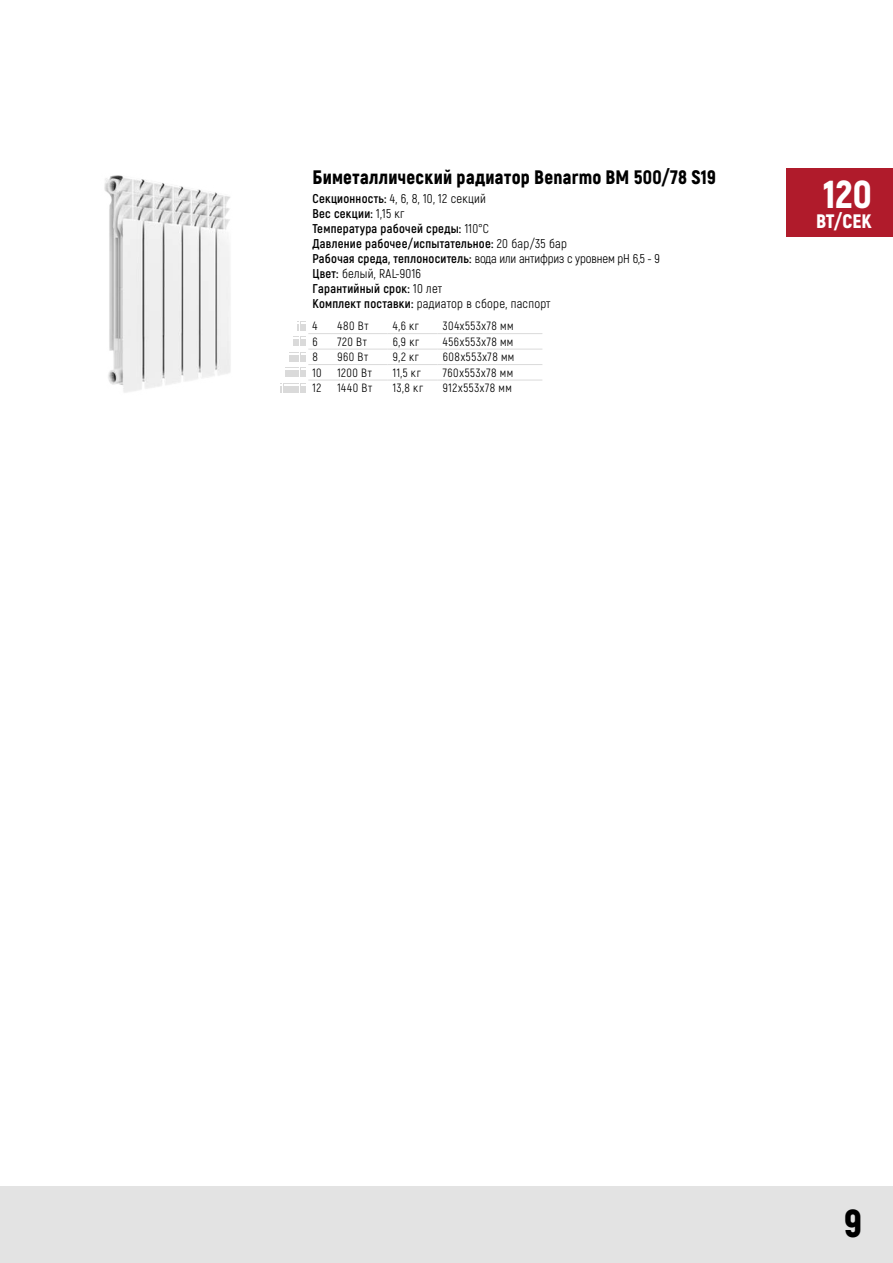
<style>
.page{position:relative;width:893px;height:1263px;background:#fff}
.page>*{position:absolute;margin:0;border:0;box-sizing:border-box;transform-origin:0 0}
.heat_r{font:900 39px "Akrobat";color:#fff}
.t1{font:900 39px "Akrobat";color:#000}
.t2{font:900 19.5px "Akrobat";letter-spacing:.015em;color:#000}
.heat_r-2{font:900 19.5px "Akrobat";color:#fff}
.atributes{font:700 12.75px "Akrobat";letter-spacing:.02em;color:#000}
.atributes-2{font:12.75px "Akrobat";letter-spacing:.02em;color:#000}
.atributes-3{font:12.75px "Akrobat";letter-spacing:-.01em;color:#000}
.t3{font:12px "Akrobat";letter-spacing:.055em;color:#000}
.s1{font-weight:700}
.s2{font-weight:400}
</style>
<div class="page">
<div style="left:0;top:1186px;width:893px;height:77px;background:#e3e3e3"></div>
<hr style="left:332px;top:333px;width:55px;height:1px;background:#dadada">
<hr style="left:387px;top:333px;width:50px;height:1px;background:#dadada">
<hr style="left:437px;top:333px;width:105px;height:1px;background:#dadada">
<hr style="left:332px;top:349px;width:55px;height:1px;background:#dadada">
<hr style="left:387px;top:349px;width:50px;height:1px;background:#dadada">
<hr style="left:437px;top:349px;width:105px;height:1px;background:#dadada">
<hr style="left:332px;top:364px;width:55px;height:1px;background:#dadada">
<hr style="left:387px;top:364px;width:50px;height:1px;background:#dadada">
<hr style="left:437px;top:364px;width:105px;height:1px;background:#dadada">
<hr style="left:332px;top:380px;width:55px;height:1px;background:#dadada">
<hr style="left:387px;top:380px;width:50px;height:1px;background:#dadada">
<hr style="left:437px;top:380px;width:105px;height:1px;background:#dadada">
<img style="left:104px;top:175px;width:127px;height:218px">
<div style="left:787px;top:168px;width:106px;height:68px;background:#b01b2b"></div>
<svg style="left:281px;top:321px;width:51px;height:72px"></svg>
<p class="t2" style="left:313px;top:165px;width:405px">Биметаллический радиатор Benarmo BM 500/78 S19</p>
<p class="atributes-2" style="left:313px;top:191px;width:175px"><span class="s1">Секционность:</span> 4, 6, 8, 10, 12 секций</p>
<p class="atributes" style="left:313px;top:206px;width:94px">Вес секции: <span class="s2">1,15 кг</span></p>
<p class="atributes" style="left:313px;top:221px;width:178px">Температура рабочей среды: <span class="s2">110°С</span></p>
<p class="atributes" style="left:313px;top:236px;width:256px">Давление рабочее/испытательное: <span class="s2">20 бар/35 бар</span></p>
<p class="atributes-3" style="left:313px;top:251px;width:349px"><span class="s1">Рабочая среда, теплоноситель:</span> вода или антифриз с уровнем рН 6,5 - 9</p>
<p class="atributes-2" style="left:313px;top:266px;width:110px"><span class="s1">Цвет:</span> белый, RAL-9016</p>
<p class="atributes" style="left:313px;top:281px;width:131px">Гарантийный срок: <span class="s2">10 лет</span></p>
<p class="atributes-2" style="left:313px;top:296px;width:240px"><span class="s1">Комплект поставки:</span> радиатор в сборе, паспорт</p>
<p class="t3" style="left:313px;top:319px;width:6px">4</p>
<p class="t3" style="left:337px;top:319px;width:33px">480 Вт</p>
<p class="t3" style="left:393px;top:319px;width:28px">4,6 кг</p>
<p class="t3" style="left:443px;top:319px;width:72px">304x553x78 мм</p>
<p class="t3" style="left:313px;top:334px;width:7px">6</p>
<p class="t3" style="left:337px;top:334px;width:31px">720 Вт</p>
<p class="t3" style="left:393px;top:334px;width:28px">6,9 кг</p>
<p class="t3" style="left:443px;top:334px;width:72px">456x553x78 мм</p>
<p class="t3" style="left:313px;top:350px;width:7px">8</p>
<p class="t3" style="left:337px;top:350px;width:32px">960 Вт</p>
<p class="t3" style="left:393px;top:350px;width:28px">9,2 кг</p>
<p class="t3" style="left:443px;top:350px;width:73px">608x553x78 мм</p>
<p class="t3" style="left:313px;top:365px;width:11px">10</p>
<p class="t3" style="left:337px;top:365px;width:36px">1200 Вт</p>
<p class="t3" style="left:393px;top:365px;width:29px">11,5 кг</p>
<p class="t3" style="left:443px;top:365px;width:72px">760x553x78 мм</p>
<p class="t3" style="left:313px;top:381px;width:10px">12</p>
<p class="t3" style="left:337px;top:381px;width:36px">1440 Вт</p>
<p class="t3" style="left:393px;top:381px;width:32px">13,8 кг</p>
<p class="t3" style="left:443px;top:381px;width:71px">912x553x78 мм</p>
<p class="heat_r" style="left:823px;top:169px;width:50px">120</p>
<p class="heat_r-2" style="left:816px;top:209px;width:57px">ВТ/СЕК</p>
<h1 class="t1" style="left:844px;top:1198px;width:19px">9</h1>
</div>
